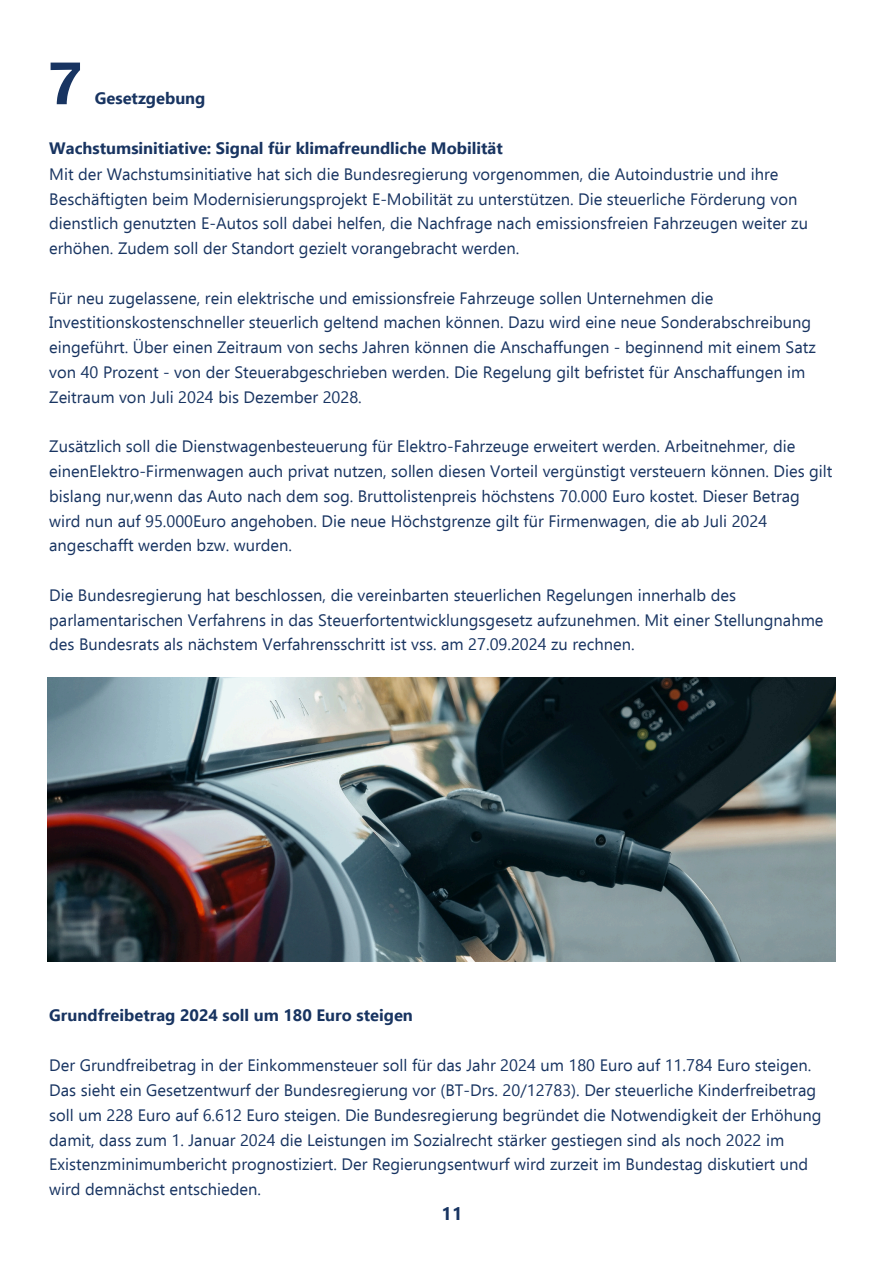
<style>
.page{position:relative;width:894px;height:1264px;background:#fff}
.page>*{position:absolute;margin:0;border:0;box-sizing:border-box;transform-origin:0 0}
.t1{font:700 63px "Bricolage Grotesque";color:#183461}
.t2{font:700 18px "Ebrima";color:#183461}
.t3{font:16.5px/24.8px "Ebrima";color:#183461}
.t4{font:700 16.5px "Ebrima";color:#183461}
</style>
<div class="page">
<img style="left:48px;top:677px;width:787px;height:284px">
<p class="t1" style="left:49px;top:46px;width:33px">7</p>
<p class="t4" style="left:95px;top:88px;width:112px">Gesetzgebung</p>
<h1 class="t4" style="left:49px;top:137px;width:455px">Wachstumsinitiative: Signal für klimafreundliche Mobilität</h1>
<p class="t3" style="left:49px;top:161px;width:760px">Mit der Wachstumsinitiative hat sich die Bundesregierung vorgenommen, die Autoindustrie und ihre Beschäftigten beim Modernisierungsprojekt E-Mobilität zu unterstützen. Die steuerliche Förderung von dienstlich genutzten E-Autos soll dabei helfen, die Nachfrage nach emissionsfreien Fahrzeugen weiter zu erhöhen. Zudem soll der Standort gezielt vorangebracht werden.</p>
<p class="t3" style="left:49px;top:284px;width:767px">Für neu zugelassene, rein elektrische und emissionsfreie Fahrzeuge sollen Unternehmen die Investitionskostenschneller steuerlich geltend machen können. Dazu wird eine neue Sonderabschreibung eingeführt. Über einen Zeitraum von sechs Jahren können die Anschaffungen - beginnend mit einem Satz von 40 Prozent - von der Steuerabgeschrieben werden. Die Regelung gilt befristet für Anschaffungen im Zeitraum von Juli 2024 bis Dezember 2028.</p>
<p class="t3" style="left:49px;top:433px;width:784px">Zusätzlich soll die Dienstwagenbesteuerung für Elektro-Fahrzeuge erweitert werden. Arbeitnehmer, die einenElektro-Firmenwagen auch privat nutzen, sollen diesen Vorteil vergünstigt versteuern können. Dies gilt bislang nur,wenn das Auto nach dem sog. Bruttolistenpreis höchstens 70.000 Euro kostet. Dieser Betrag wird nun auf 95.000Euro angehoben. Die neue Höchstgrenze gilt für Firmenwagen, die ab Juli 2024 angeschafft werden bzw. wurden.</p>
<p class="t3" style="left:49px;top:581px;width:775px">Die Bundesregierung hat beschlossen, die vereinbarten steuerlichen Regelungen innerhalb des parlamentarischen Verfahrens in das Steuerfortentwicklungsgesetz aufzunehmen. Mit einer Stellungnahme des Bundesrats als nächstem Verfahrensschritt ist vss. am 27.09.2024 zu rechnen.</p>
<p class="t4" style="left:49px;top:1004px;width:365px">Grundfreibetrag 2024 soll um 180 Euro steigen</p>
<h1 class="t3" style="left:49px;top:1052px;width:773px">Der Grundfreibetrag in der Einkommensteuer soll für das Jahr 2024 um 180 Euro auf 11.784 Euro steigen.<br>Das sieht ein Gesetzentwurf der Bundesregierung vor (BT-Drs. 20/12783). Der steuerliche Kinderfreibetrag soll um 228 Euro auf 6.612 Euro steigen. Die Bundesregierung begründet die Notwendigkeit der Erhöhung damit, dass zum 1. Januar 2024 die Leistungen im Sozialrecht stärker gestiegen sind als noch 2022 im Existenzminimumbericht prognostiziert. Der Regierungsentwurf wird zurzeit im Bundestag diskutiert und wird demnächst entschieden.</h1>
<p class="t2" style="left:441px;top:1202px;width:22px">11</p>
</div>
